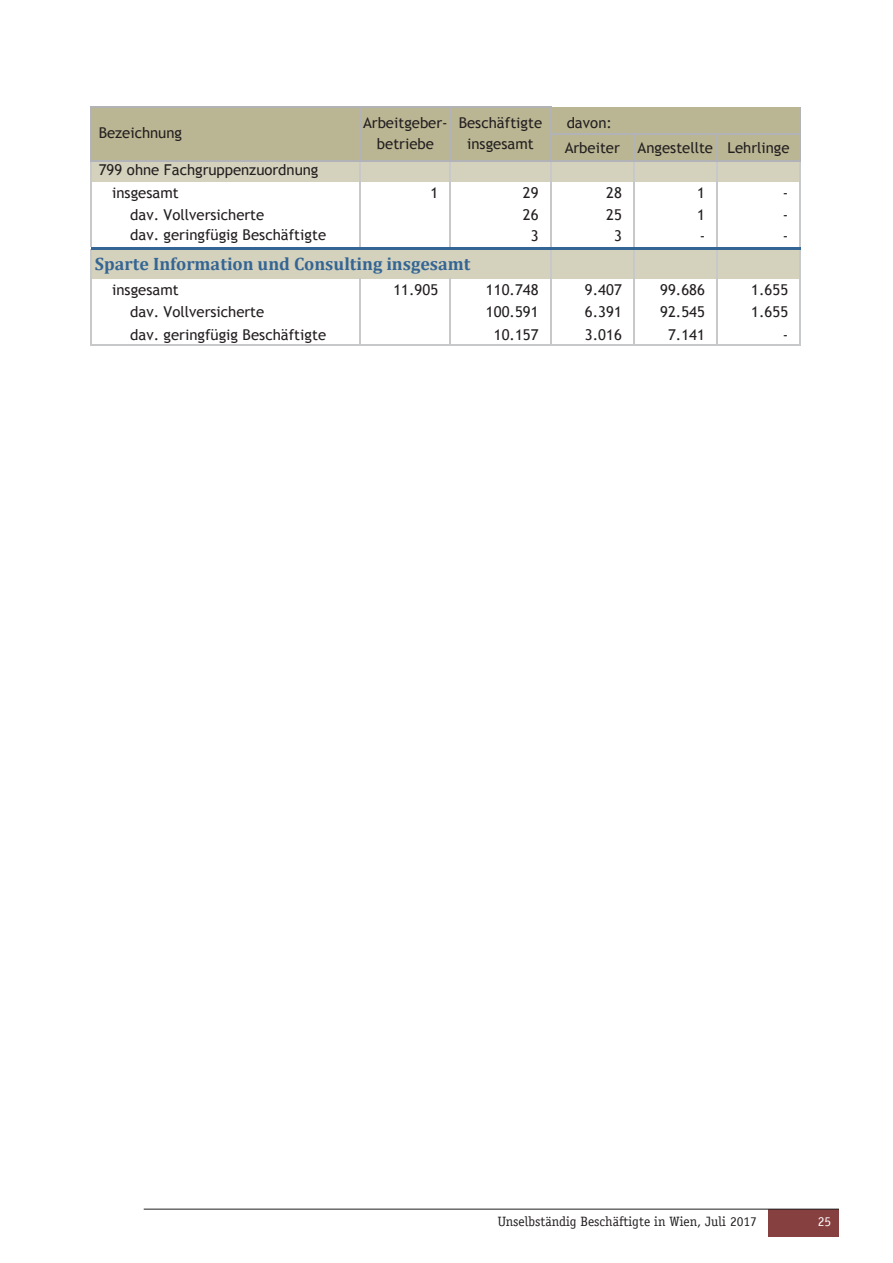
<style>
.page{position:relative;width:893px;height:1263px;background:#fff}
.page>*{position:absolute;margin:0;border:0;box-sizing:border-box;transform-origin:0 0}
.t1{font:700 18px "Cambria";color:#346594}
.t2{font:15px/22.4px "Trebuchet MS";color:#231f20}
.t3{font:13.5px "Officina Serif";color:#231f20}
.t4{font:13.5px "Trebuchet MS";color:#231f20}
.s1{font-family:"Officina Serif";color:#fff}
</style>
<div class="page">
<div style="left:768px;top:1209px;width:71px;height:28px;background:#874040"></div>
<hr style="left:144px;top:1209px;width:695px;height:1px;background:#231f20">
<div style="left:92px;top:108px;width:708px;height:53px;background:#bab693"></div>
<div style="left:92px;top:161px;width:49px;height:20px;background:#d4d2bd"></div>
<div style="left:141px;top:161px;width:309px;height:20px;background:#d4d2bd"></div>
<div style="left:450px;top:161px;width:101px;height:20px;background:#d4d2bd"></div>
<div style="left:550px;top:161px;width:250px;height:20px;background:#d4d2bd"></div>
<div style="left:92px;top:248px;width:269px;height:31px;background:#d4d2bd"></div>
<div style="left:360px;top:248px;width:90px;height:31px;background:#d4d2bd"></div>
<div style="left:450px;top:248px;width:101px;height:31px;background:#d4d2bd"></div>
<div style="left:550px;top:248px;width:250px;height:31px;background:#d4d2bd"></div>
<hr style="left:91px;top:106px;width:1px;height:56px;background:#b2b3b7">
<hr style="left:360px;top:108px;width:1px;height:54px;background:#b2b3b7">
<hr style="left:449px;top:108px;width:2px;height:54px;background:#b2b3b7">
<hr style="left:550px;top:108px;width:1px;height:54px;background:#b2b3b7">
<svg style="left:633px;top:135px;width:1px;height:25px"></svg>
<hr style="left:716px;top:135px;width:2px;height:27px;background:#b2b3b7">
<hr style="left:799px;top:107px;width:2px;height:55px;background:#b2b3b7">
<hr style="left:91px;top:162px;width:1px;height:85px;background:#c7c8ca">
<hr style="left:550px;top:162px;width:1px;height:85px;background:#c7c8ca">
<hr style="left:633px;top:162px;width:1px;height:85px;background:#c7c8ca">
<hr style="left:716px;top:162px;width:2px;height:85px;background:#c7c8ca">
<hr style="left:799px;top:162px;width:2px;height:85px;background:#c7c8ca">
<svg style="left:91px;top:250px;width:1px;height:29px"></svg>
<hr style="left:360px;top:162px;width:1px;height:85px;background:#c7c8ca">
<hr style="left:449px;top:162px;width:2px;height:85px;background:#c7c8ca">
<hr style="left:92px;top:345px;width:268px;height:1px;background:#c7c8ca">
<hr style="left:361px;top:345px;width:88px;height:1px;background:#c7c8ca">
<hr style="left:91px;top:279px;width:1px;height:67px;background:#c7c8ca">
<hr style="left:360px;top:278px;width:1px;height:68px;background:#c7c8ca">
<hr style="left:449px;top:278px;width:2px;height:68px;background:#c7c8ca">
<hr style="left:550px;top:250px;width:1px;height:96px;background:#c7c8ca">
<hr style="left:799px;top:250px;width:2px;height:96px;background:#c7c8ca">
<hr style="left:633px;top:250px;width:1px;height:96px;background:#c7c8ca">
<hr style="left:716px;top:250px;width:2px;height:96px;background:#c7c8ca">
<hr style="left:92px;top:106px;width:459px;height:2px;background:#b2b3b7">
<hr style="left:551px;top:133px;width:250px;height:2px;background:#b2b3b7">
<hr style="left:92px;top:160px;width:709px;height:2px;background:#b2b3b7">
<hr style="left:91px;top:247px;width:710px;height:3px;background:#336595">
<hr style="left:451px;top:345px;width:350px;height:1px;background:#c7c8ca">
<p class="t2" style="left:99px;top:122px;width:85px">Bezeichnung</p>
<p class="t2" style="left:363px;top:113px;width:86px;line-height:20.4px;text-align:center">Arbeitgeber&shy;betriebe</p>
<p class="t2" style="left:459px;top:113px;width:85px;line-height:20.4px;text-align:center">Beschäftigte insgesamt</p>
<p class="t2" style="left:567px;top:112px;width:47px">davon:</p>
<p class="t2" style="left:130px;top:181px;width:136px;text-indent:-18px">insgesamt<br>dav. Vollversicherte</p>
<p class="t2" style="left:130px;top:223px;width:198px">dav. geringfügig Beschäftigte</p>
<p class="t2" style="left:565px;top:136px;width:226px">Arbeiter Angestellte Lehrlinge</p>
<p class="t2" style="left:99px;top:159px;width:221px">799 ohne Fachgruppenzuordnung</p>
<p class="t2" style="left:430px;top:181px;width:9px">1</p>
<p class="t2" style="left:523px;top:181px;width:17px">29</p>
<p class="t2" style="left:606px;top:181px;width:17px">28</p>
<p class="t2" style="left:697px;top:181px;width:9px">1</p>
<p class="t2" style="left:783px;top:181px;width:7px">-</p>
<p class="t2" style="left:523px;top:203px;width:17px">26</p>
<p class="t2" style="left:606px;top:203px;width:17px">25</p>
<p class="t2" style="left:697px;top:203px;width:9px">1</p>
<p class="t2" style="left:783px;top:203px;width:7px">-</p>
<p class="t2" style="left:531px;top:224px;width:9px">3</p>
<p class="t2" style="left:614px;top:224px;width:9px">3</p>
<p class="t2" style="left:700px;top:224px;width:7px">-</p>
<p class="t2" style="left:783px;top:224px;width:7px">-</p>
<p class="t1" style="left:95px;top:251px;width:377px">Sparte Information und Consulting insgesamt</p>
<p class="t2" style="left:393px;top:278px;width:46px">11.905</p>
<p class="t2" style="left:486px;top:278px;width:54px">110.748</p>
<p class="t2" style="left:585px;top:278px;width:38px">9.407</p>
<p class="t2" style="left:660px;top:278px;width:46px">99.686</p>
<p class="t2" style="left:751px;top:278px;width:38px">1.655</p>
<p class="t2" style="left:486px;top:301px;width:54px">100.591</p>
<p class="t2" style="left:585px;top:301px;width:38px">6.391</p>
<p class="t2" style="left:660px;top:301px;width:46px">92.545</p>
<p class="t2" style="left:751px;top:301px;width:38px">1.655</p>
<p class="t2" style="left:494px;top:323px;width:46px">10.157</p>
<p class="t2" style="left:585px;top:323px;width:38px">3.016</p>
<p class="t2" style="left:668px;top:323px;width:38px">7.141</p>
<p class="t2" style="left:783px;top:323px;width:7px">-</p>
<p class="t2" style="left:130px;top:278px;width:198px;text-indent:-18px">insgesamt<br>dav. Vollversicherte<br>dav. geringfügig Beschäftigte</p>
<p class="t3" style="left:498px;top:1213px;width:261px">Unselbständig Beschäftigte in Wien, Juli 2017</p>
<p class="t4" style="left:802px;top:1210px;width:30px">25<span class="s1">25</span></p>
</div>
